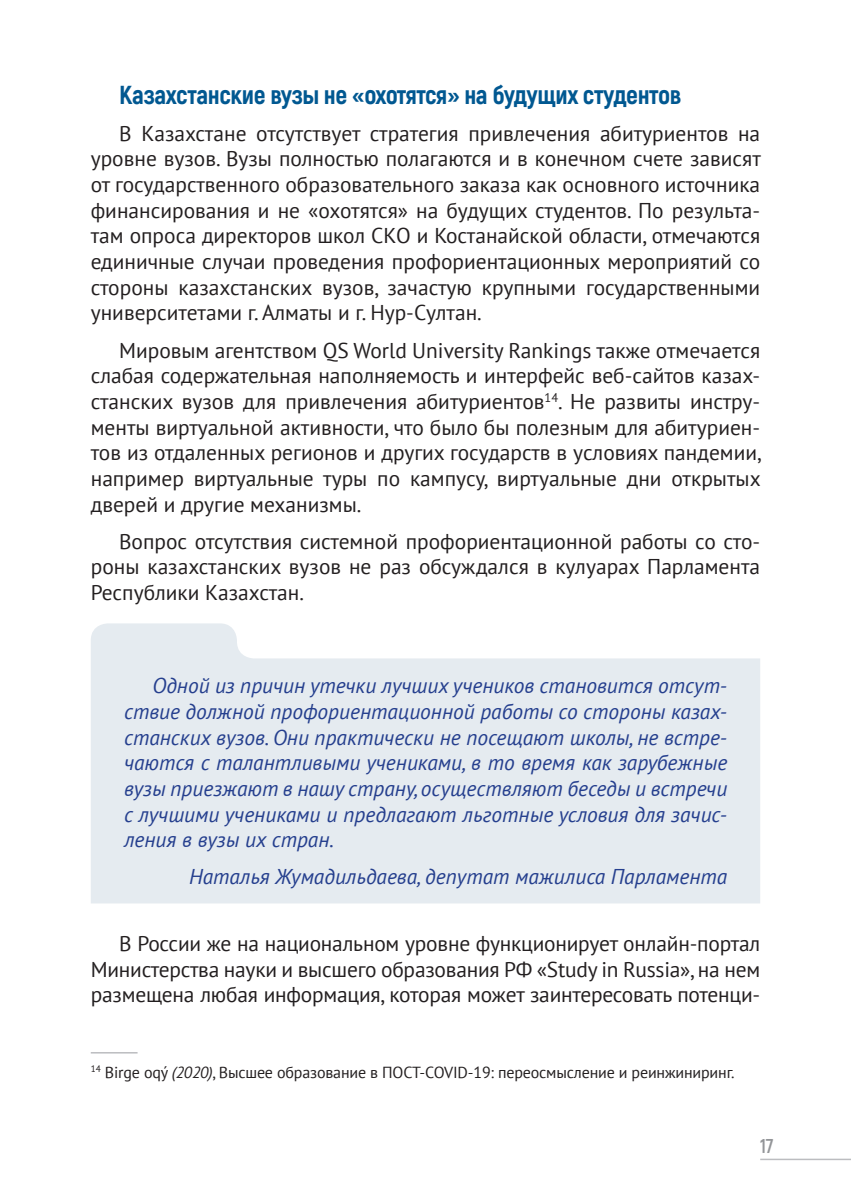
<style>
.page{position:relative;width:851px;height:1191px;background:#fff}
.page>*{position:absolute;margin:0;border:0;box-sizing:border-box;transform-origin:0 0}
.t1{font:800 26px "Akrobat";letter-spacing:-.015em;color:#015891}
.t2{font:21.4px/25.6px "PT Sans";color:#231f20;text-align:justify}
.t3{font:italic 21.4px/25.6px "PT Sans";color:#253f8e;text-align:justify}
.t4{font:700 20px "Akrobat";color:#939598}
.t5{font:16px "PT Sans";letter-spacing:-.01em;color:#231f20}
.s1{font-style:italic}
</style>
<div class="page">
<hr style="left:760px;top:1158px;width:90px;height:2px;background:#bcbdc0">
<svg style="left:91px;top:623px;width:669px;height:280px;background:#e7ecf1"></svg>
<hr style="left:91px;top:1052px;width:46px;height:1px;background:#bcbdc0">
<p class="t1" style="left:119px;top:78px;width:563px">Казахстанские вузы не «охотятся» на будущих студентов</p>
<p class="t2" style="left:91px;top:120px;width:671px;text-indent:28px">В Казахстане отсутствует стратегия привлечения абитуриентов на уровне вузов. Вузы полностью полагаются и в конечном счете зависят от государственного образовательного заказа как основного источника финансирования и не «охотятся» на будущих студентов. По результа&shy;там опроса директоров школ СКО и Костанайской области, отмечаются единичные случаи проведения профориентационных мероприятий со стороны казахстанских вузов, зачастую крупными государственными университетами г. Алматы и г. Нур-Султан.</p>
<p class="t2" style="left:91px;top:337px;width:672px;text-indent:28px">Мировым агентством QS World University Rankings также отмечается слабая содержательная наполняемость и интерфейс веб-сайтов казах&shy;станских вузов для привлечения абитуриентов<sup>14</sup>. Не развиты инстру&shy;менты виртуальной активности, что было бы полезным для абитуриен&shy;тов из отдаленных регионов и других государств в условиях пандемии, например виртуальные туры по кампусу, виртуальные дни открытых дверей и другие механизмы.</p>
<p class="t2" style="left:91px;top:528px;width:670px;text-indent:28px">Вопрос отсутствия системной профориентационной работы со сто&shy;роны казахстанских вузов не раз обсуждался в кулуарах Парламента Республики Казахстан.</p>
<p class="t3" style="left:124px;top:672px;width:604px;text-indent:28px">Одной из причин утечки лучших учеников становится отсут&shy;ствие должной профориентационной работы со стороны казах&shy;станских вузов. Они практически не посещают школы, не встре&shy;чаются с талантливыми учениками, в то время как зарубежные вузы приезжают в нашу страну, осуществляют беседы и встречи с лучшими учениками и предлагают льготные условия для зачис&shy;ления в вузы их стран.</p>
<p class="t3" style="left:189px;top:863px;width:539px">Наталья Жумадильдаева, депутат мажилиса Парламента</p>
<p class="t2" style="left:91px;top:930px;width:670px;text-indent:28px">В России же на национальном уровне функционирует онлайн-портал Министерства науки и высшего образования РФ «Study in Russia», на нем размещена любая информация, которая может заинтересовать потенци-</p>
<p class="t5" style="left:91px;top:1061px;width:645px"><sup>14</sup> Birge oqý <span class="s1">(2020)</span>, Высшее образование в ПОСТ-COVID-19: переосмысление и реинжиниринг.</p>
<p class="t4" style="left:760px;top:1133px;width:15px">17</p>
</div>
